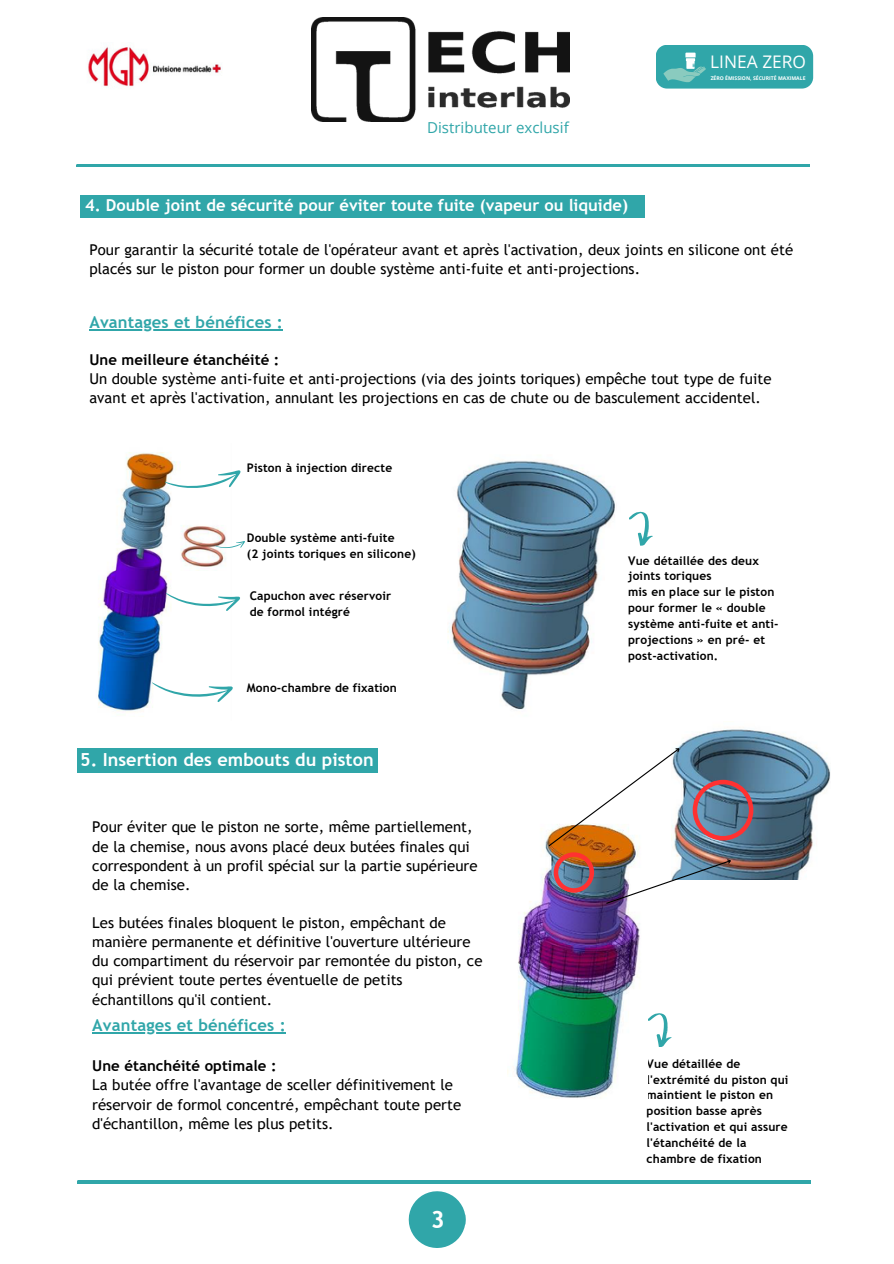
<style>
.page{position:relative;width:894px;height:1264px;background:#fff}
.page>*{position:absolute;margin:0;border:0;box-sizing:border-box;transform-origin:0 0}
.t1{font:700 24px "Trebuchet MS";color:#fff}
.t2{font:700 18px "Trebuchet MS";letter-spacing:.005em;color:#fff}
.t3{font:17.4px "Open Sans";color:#fff}
.t4{font:700 16.5px "Trebuchet MS";letter-spacing:.005em;color:#fff}
.t5{font:700 16.5px "Trebuchet MS";letter-spacing:.01em;color:#30a6a9}
.t6{font:15px/19.2px "Trebuchet MS";letter-spacing:.005em;color:#000}
.t7{font:15px "Open Sans";color:#30a6a9}
.t8{font:700 12px/15.9px "Trebuchet MS";letter-spacing:.015em;color:#000}
.t9{font:700 5.1px "Open Sans";color:#fff}
.s1{font-weight:700}
</style>
<div class="page">
<svg style="left:408px;top:1191px;width:57px;height:56px"></svg>
<svg style="left:77px;top:165px;width:732px;height:2px"></svg>
<hr style="left:78px;top:1180px;width:732px;height:3px;background:#30a6a9">
<img style="left:88px;top:47px;width:133px;height:41px">
<img style="left:312px;top:18px;width:257px;height:103px">
<svg style="left:656px;top:45px;width:156px;height:44px;background:#3dabad"></svg>
<div style="left:80px;top:196px;width:565px;height:22px;background:#30a6a9"></div>
<div style="left:78px;top:748px;width:300px;height:24px;background:#30a6a9"></div>
<svg style="left:648px;top:1013px;width:23px;height:33px"></svg>
<img style="left:507px;top:835px;width:133px;height:263px">
<img style="left:681px;top:727px;width:149px;height:152px">
<img style="left:547px;top:745px;width:206px;height:159px">
<svg style="left:629px;top:512px;width:23px;height:33px"></svg>
<img style="left:447px;top:460px;width:168px;height:250px">
<img style="left:98px;top:452px;width:120px;height:261px">
<svg style="left:165px;top:452px;width:76px;height:65px"></svg>
<svg style="left:152px;top:647px;width:81px;height:66px"></svg>
<svg style="left:166px;top:528px;width:79px;height:106px"></svg>
<hr style="left:89px;top:329px;width:194px;height:1px;background:#30a6a9">
<hr style="left:92px;top:1032px;width:194px;height:1px;background:#30a6a9">
<p class="t7" style="left:427px;top:117px;width:143px">Distributeur exclusif</p>
<p class="t4" style="left:85px;top:196px;width:544px">4. Double joint de sécurité pour éviter toute fuite (vapeur ou liquide)</p>
<p class="t3" style="left:710px;top:50px;width:97px">LINEA ZERO</p>
<p class="t9" style="left:710px;top:74px;width:96px">ZÉRO ÉMISSION, SÉCURITÉ MAXIMALE</p>
<p class="t6" style="left:89px;top:240px;width:705px">Pour garantir la sécurité totale de l'opérateur avant et après l'activation, deux joints en silicone ont été placés sur le piston pour former un double système anti-fuite et anti-projections.</p>
<p class="t5" style="left:89px;top:313px;width:195px">Avantages et bénéfices :</p>
<p class="t6" style="left:89px;top:350px;width:683px"><span class="s1">Une meilleure étanchéité :<br></span>Un double système anti-fuite et anti-projections (via des joints toriques) empêche tout type de fuite avant et après l'activation, annulant les projections en cas de chute ou de basculement accidentel.</p>
<p class="t8" style="left:247px;top:460px;width:147px">Piston à injection directe</p>
<p class="t8" style="left:247px;top:529px;width:149px">Double système anti-fuite</p>
<p class="t8" style="left:247px;top:545px;width:170px">(2 joints toriques en silicone)</p>
<p class="t8" style="left:249px;top:587px;width:143px">Capuchon avec réservoir de formol intégré</p>
<p class="t8" style="left:247px;top:680px;width:151px">Mono-chambre de fixation</p>
<p class="t2" style="left:80px;top:749px;width:295px">5. Insertion des embouts du piston</p>
<p class="t6" style="left:92px;top:817px;width:386px">Pour éviter que le piston ne sorte, même partiellement, de la chemise, nous avons placé deux butées finales qui correspondent à un profil spécial sur la partie supérieure de la chemise.</p>
<p class="t6" style="left:92px;top:913px;width:391px">Les butées finales bloquent le piston, empêchant de manière permanente et définitive l'ouverture ultérieure du compartiment du réservoir par remontée du piston, ce qui prévient toute pertes éventuelle de petits échantillons qu'il contient.</p>
<p class="t5" style="left:92px;top:1015px;width:195px">Avantages et bénéfices :</p>
<p class="t8" style="left:628px;top:552px;width:132px">Vue détaillée des deux joints toriques</p>
<p class="t8" style="left:628px;top:584px;width:152px">mis en place sur le piston pour former le « double système anti-fuite et anti&shy;projections » en pré- et post-activation.</p>
<h1 class="t6" style="left:92px;top:1056px;width:370px"><span class="s1">Une étanchéité optimale :<br></span>La butée offre l'avantage de sceller définitivement le réservoir de formol concentré, empêchant toute perte d'échantillon, même les plus petits.</h1>
<h2 class="t8" style="left:646px;top:1055px;width:143px">Vue détaillée de l'extrémité du piston qui maintient le piston en position basse après l'activation et qui assure l'étanchéité de la chambre de fixation</h2>
<p class="t1" style="left:431px;top:1205px;width:16px">3</p>
</div>
